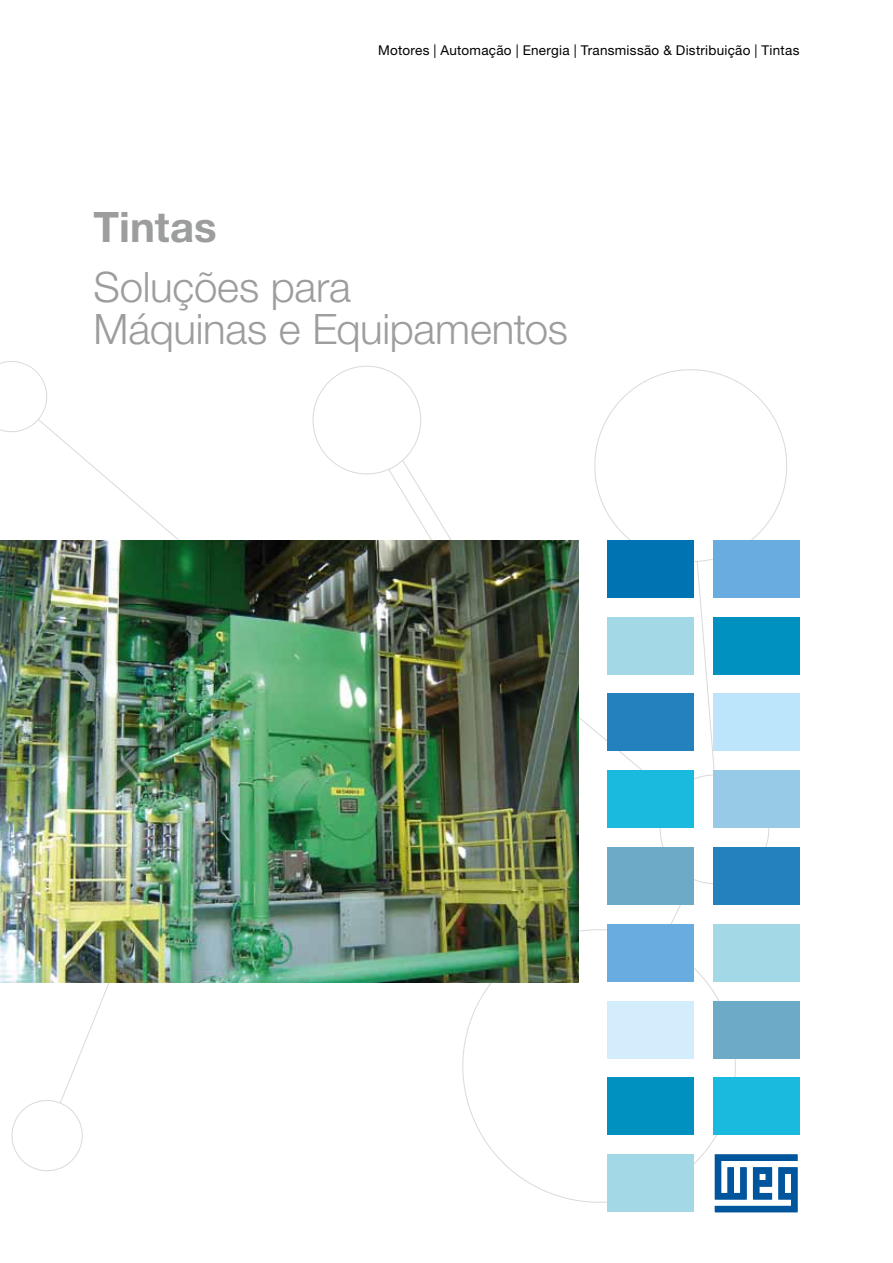
<style>
.page{position:relative;width:893px;height:1263px;background:#fff}
.page>*{position:absolute;margin:0;border:0;box-sizing:border-box;transform-origin:0 0}
.t1{font:300 42px/42.5px "Helvetica Neue LT Pro";letter-spacing:-.005em;color:#9c9d9d}
.t2{font:700 42px "Helvetica Neue LT Pro";color:#9c9d9d}
.t3{font:13.5px "Helvetica Neue LT Pro";letter-spacing:.02em;color:#000}
</style>
<div class="page">
<svg style="left:312px;top:366px;width:395px;height:459px"></svg>
<svg style="left:594px;top:369px;width:193px;height:193px"></svg>
<svg style="left:0;top:361px;width:47px;height:71px"></svg>
<svg style="left:659px;top:774px;width:110px;height:110px"></svg>
<svg style="left:11px;top:1100px;width:72px;height:71px"></svg>
<svg style="left:462px;top:929px;width:274px;height:274px"></svg>
<div style="left:607px;top:770px;width:87px;height:58px;background:#19bade"></div>
<div style="left:607px;top:847px;width:87px;height:58px;background:#6caac8"></div>
<div style="left:713px;top:770px;width:86px;height:58px;background:#96cae6"></div>
<div style="left:713px;top:847px;width:86px;height:58px;background:#2581be"></div>
<div style="left:607px;top:924px;width:87px;height:57px;background:#69acdf"></div>
<div style="left:713px;top:924px;width:86px;height:57px;background:#a3d8e7"></div>
<div style="left:607px;top:1001px;width:87px;height:57px;background:#d4edfc"></div>
<div style="left:713px;top:1001px;width:86px;height:57px;background:#6caac8"></div>
<div style="left:607px;top:1077px;width:87px;height:58px;background:#0091c1"></div>
<div style="left:713px;top:1077px;width:86px;height:58px;background:#19bade"></div>
<div style="left:607px;top:1154px;width:87px;height:58px;background:#a3d8e7"></div>
<div style="left:607px;top:540px;width:87px;height:58px;background:#0074b2"></div>
<div style="left:713px;top:540px;width:86px;height:58px;background:#69acdf"></div>
<div style="left:607px;top:617px;width:87px;height:57px;background:#a3d8e7"></div>
<div style="left:713px;top:617px;width:86px;height:57px;background:#0091c1"></div>
<div style="left:607px;top:694px;width:87px;height:57px;background:#2581be"></div>
<div style="left:713px;top:694px;width:86px;height:57px;background:#bce4fa"></div>
<svg style="left:715px;top:1154px;width:83px;height:58px"></svg>
<img style="left:0;top:540px;width:578px;height:442px">
<p class="t3" style="left:378px;top:42px;width:423px">Motores | Automação | Energia | Transmissão &amp; Distribuição | Tintas</p>
<h1 class="t2" style="left:94px;top:201px;width:125px">Tintas</h1>
<h1 class="t1" style="left:94px;top:265px;width:476px">Soluções para<br>Máquinas e Equipamentos</h1>
</div>
